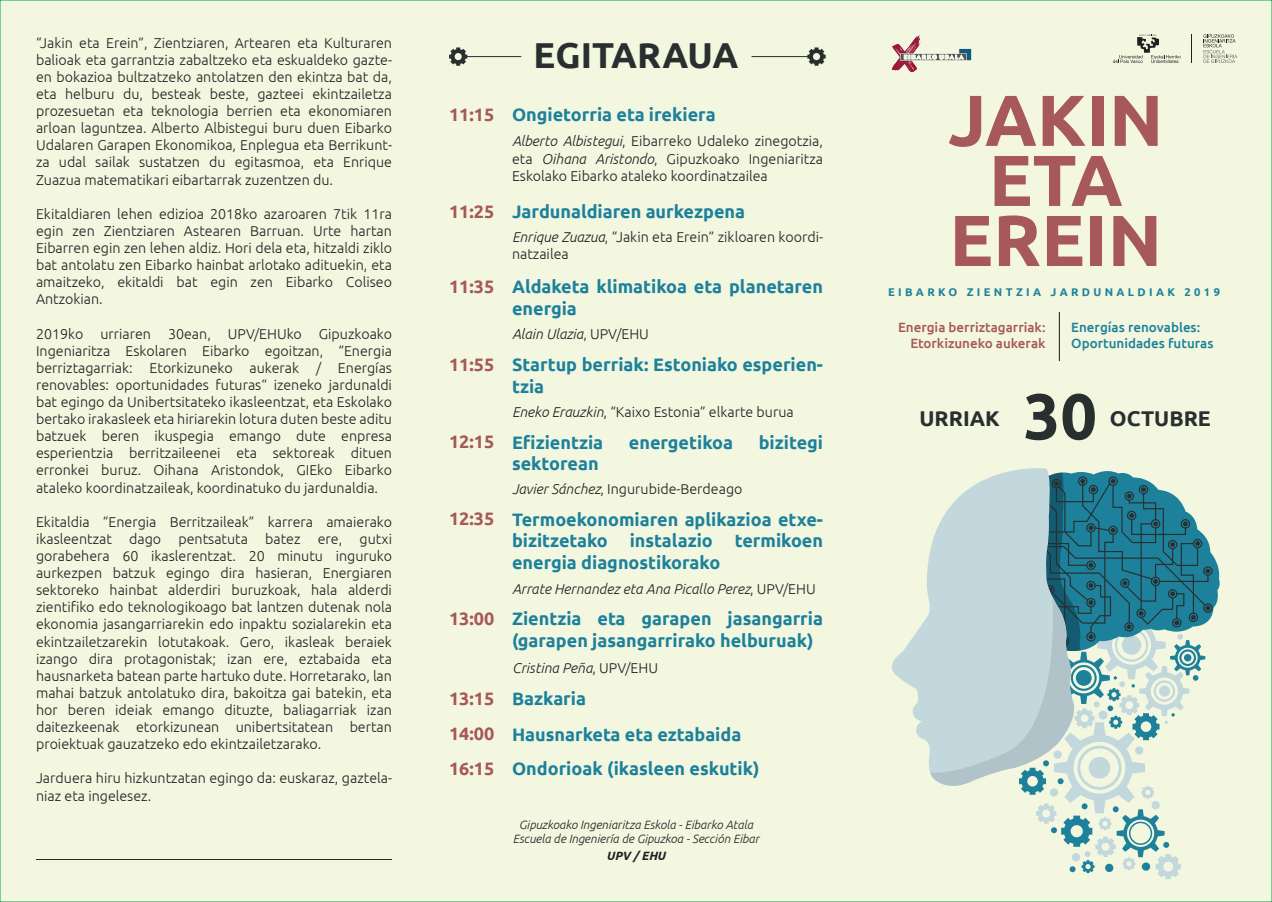
<style>
.page{position:relative;width:1272px;height:902px;background:#fff}
.page>*{position:absolute;margin:0;border:0;box-sizing:border-box;transform-origin:0 0}
.t1{font:700 72px/60px "Ubuntu";color:#a75858;text-align:center}
.t2{font:700 64.5px "Ubuntu";color:#292e2f}
.t3{font:700 36px "Ubuntu";color:#292e2f}
.t4{font:700 21.3px "Ubuntu";color:#292e2f}
.t5{font:700 18px/21.6px "Ubuntu";color:#1d819b}
.t6{font:700 18px "Ubuntu";color:#a75858}
.t7{font:300 14.25px/17.1px "Ubuntu";color:#231f20;text-align:justify}
.t8{font:italic 300 14.25px "Ubuntu";color:#231f20}
.t9{font:500 13.35px/16px "Ubuntu";color:#a75858;text-align:right}
.t10{font:500 13.35px/16px "Ubuntu";color:#1d819b}
.t11{font:italic 300 12px/14.4px "Ubuntu";color:#231f20;text-align:center}
.t12{font:italic 700 12px "Ubuntu";color:#231f20}
.t13{font:700 11.1px "Ubuntu";letter-spacing:.3em;color:#1d819b}
.s1{color:#a75858}
.s2{font-style:italic}
.s3{font-style:normal}
</style>
<div class="page">
<div style="left:0;top:0;width:1271px;height:901px;background:#f3f7e0"></div>
<svg style="left:1100px;top:471px;width:120px;height:144px"></svg>
<svg style="left:892px;top:468px;width:156px;height:303px"></svg>
<svg style="left:930px;top:472px;width:282px;height:407px"></svg>
<img style="left:891px;top:35px;width:81px;height:38px">
<hr style="left:1058px;top:312px;width:1px;height:49px;background:#292e2f">
<svg style="left:1203px;top:34px;width:34px;height:29px"></svg>
<svg style="left:1112px;top:34px;width:68px;height:29px"></svg>
<svg style="left:1191px;top:34px;width:1px;height:29px"></svg>
<hr style="left:465px;top:56px;width:56px;height:1px;background:#292e2f">
<hr style="left:36px;top:859px;width:356px;height:1px;background:#292e2f">
<hr style="left:751px;top:56px;width:59px;height:1px;background:#292e2f">
<svg style="left:807px;top:47px;width:18px;height:19px"></svg>
<svg style="left:449px;top:47px;width:18px;height:19px"></svg>
<p class="t7" style="left:36px;top:34px;width:357px">“Jakin eta Erein”, Zientziaren, Artearen eta Kulturaren balioak eta garrantzia zabaltzeko eta eskualdeko gazte&shy;en bokazioa bultzatzeko antolatzen den ekintza bat da, eta helburu du, besteak beste, gazteei ekintzailetza prozesuetan eta teknologia berrien eta ekonomiaren arloan laguntzea. Alberto Albistegui buru duen Eibarko Udalaren Garapen Ekonomikoa, Enplegua eta Berrikunt&shy;za udal sailak sustatzen du egitasmoa, eta Enrique Zuazua matematikari eibartarrak zuzentzen du.</p>
<p class="t7" style="left:36px;top:205px;width:357px">Ekitaldiaren lehen edizioa 2018ko azaroaren 7tik 11ra egin zen Zientziaren Astearen Barruan. Urte hartan Eibarren egin zen lehen aldiz. Hori dela eta, hitzaldi ziklo bat antolatu zen Eibarko hainbat arlotako adituekin, eta amaitzeko, ekitaldi bat egin zen Eibarko Coliseo Antzokian.</p>
<p class="t7" style="left:36px;top:324px;width:357px">2019ko urriaren 30ean, UPV/EHUko Gipuzkoako Ingeniaritza Eskolaren Eibarko egoitzan, “Energia berriztagarriak: Etorkizuneko aukerak / Energías renovables: oportunidades futuras“ izeneko jardunaldi bat egingo da Unibertsitateko ikasleentzat, eta Eskolako bertako irakasleek eta hiriarekin lotura duten beste aditu batzuek beren ikuspegia emango dute enpresa esperientzia berritzaileenei eta sektoreak dituen erronkei buruz. Oihana Aristondok, GIEko Eibarko ataleko koordinatzaileak, koordinatuko du jardunaldia.</p>
<p class="t7" style="left:36px;top:512px;width:357px">Ekitaldia “Energia Berritzaileak” karrera amaierako ikasleentzat dago pentsatuta batez ere, gutxi gorabehera 60 ikaslerentzat. 20 minutu inguruko aurkezpen batzuk egingo dira hasieran, Energiaren sektoreko hainbat alderdiri buruzkoak, hala alderdi zientifiko edo teknologikoago bat lantzen dutenak nola ekonomia jasangarriarekin edo inpaktu sozialarekin eta ekintzailetzarekin lotutakoak. Gero, ikasleak beraiek izango dira protagonistak; izan ere, eztabaida eta hausnarketa batean parte hartuko dute. Horretarako, lan mahai batzuk antolatuko dira, bakoitza gai batekin, eta hor beren ideiak emango dituzte, baliagarriak izan daitezkeenak etorkizunean unibertsitatean bertan proiektuak gauzatzeko edo ekintzailetzarako.</p>
<p class="t7" style="left:36px;top:769px;width:357px">Jarduera hiru hizkuntzatan egingo da: euskaraz, gaztela&shy;niaz eta ingelesez.</p>
<h3 class="t3" style="left:533px;top:33px;width:206px">EGITARAUA</h3>
<p class="t5" style="left:449px;top:104px;width:268px"><span class="s1">11:15</span> Ongietorria eta irekiera</p>
<p class="t7" style="left:512px;top:132px;width:312px"><span class="s2">Alberto Albistegui</span>, Eibarreko Udaleko zinegotzia, eta <span class="s2">Oihana Aristondo</span>, Gipuzkoako Ingeniaritza Eskolako Eibarko ataleko koordinatzailea</p>
<p class="t5" style="left:449px;top:200px;width:297px"><span class="s1">11:25</span> Jardunaldiaren aurkezpena</p>
<p class="t7" style="left:512px;top:227px;width:312px"><span class="s2">Enrique Zuazua</span>, “Jakin eta Erein” zikloaren koordi&shy;natzailea</p>
<p class="t6" style="left:449px;top:275px;width:47px">11:35</p>
<p class="t8" style="left:512px;top:325px;width:138px">Alain Ulazia<span class="s3">, UPV/EHU</span></p>
<p class="t5" style="left:512px;top:276px;width:312px">Aldaketa klimatikoa eta planetaren energia</p>
<p class="t6" style="left:449px;top:353px;width:47px">11:55</p>
<p class="t5" style="left:512px;top:354px;width:312px">Startup berriak: Estoniako esperien&shy;tzia</p>
<p class="t7" style="left:512px;top:403px;width:283px"><span class="s2">Eneko Erauzkin</span>, “Kaixo Estonia” elkarte burua</p>
<p class="t6" style="left:449px;top:430px;width:47px">12:15</p>
<p class="t5" style="left:512px;top:431px;width:93px">Efizientzia</p>
<p class="t5" style="left:629px;top:431px;width:106px">energetikoa</p>
<p class="t5" style="left:758px;top:431px;width:66px">bizitegi</p>
<p class="t5" style="left:512px;top:452px;width:88px">sektorean</p>
<p class="t7" style="left:512px;top:480px;width:232px"><span class="s2">Javier Sánchez</span>, Ingurubide-Berdeago</p>
<p class="t6" style="left:449px;top:507px;width:47px">12:35</p>
<p class="t5" style="left:512px;top:508px;width:312px;text-align:justify">Termoekonomiaren aplikazioa etxe&shy;bizitzetako instalazio termikoen energia diagnostikorako</p>
<p class="t8" style="left:512px;top:580px;width:305px">Arrate Hernandez eta Ana Picallo Perez<span class="s3">, UPV/EHU</span></p>
<p class="t6" style="left:449px;top:607px;width:47px">13:00</p>
<p class="t5" style="left:512px;top:608px;width:312px">Zientzia eta garapen jasangarria (garapen jasangarrirako helburuak)</p>
<p class="t8" style="left:512px;top:659px;width:147px">Cristina Peña<span class="s3">, UPV/EHU</span></p>
<p class="t5" style="left:449px;top:680px;width:312px;line-height:35.1px"><span class="s1">13:15</span> Bazkaria<br><span class="s1">14:00</span> Hausnarketa eta eztabaida<br><span class="s1">16:15</span> Ondorioak (ikasleen eskutik)</p>
<p class="t11" style="left:513px;top:817px;width:248px">Gipuzkoako Ingeniaritza Eskola - Eibarko Atala<br>Escuela de Ingeniería de Gipuzkoa - Sección Eibar</p>
<p class="t12" style="left:606px;top:847px;width:60px">UPV / EHU</p>
<h1 class="t1" style="left:948px;top:89px;width:217px">JAKIN<br>ETA<br>EREIN</h1>
<p class="t13" style="left:888px;top:285px;width:333px">EIBARKO ZIENTZIA JARDUNALDIAK 2019</p>
<p class="t9" style="left:898px;top:318px;width:149px">Energia berriztagarriak:<br>Etorkizuneko aukerak</p>
<p class="t10" style="left:1071px;top:318px;width:144px">Energías renovables:<br>Oportunidades futuras</p>
<h3 class="t4" style="left:919px;top:405px;width:82px">URRIAK</h3>
<h2 class="t2" style="left:1023px;top:377px;width:75px">30</h2>
<h3 class="t4" style="left:1109px;top:405px;width:102px">OCTUBRE</h3>
</div>
